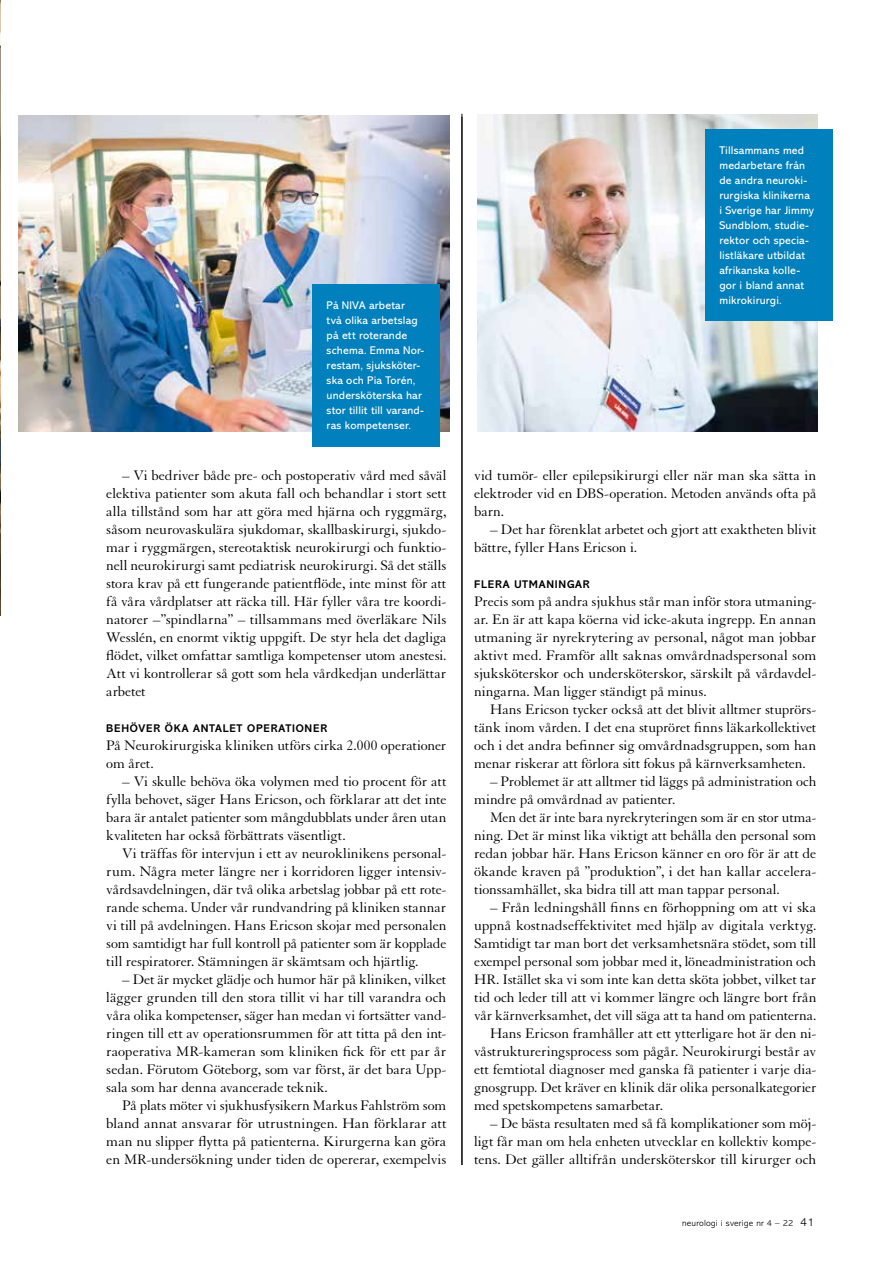
<style>
.page{position:relative;width:893px;height:1263px;background:#fff}
.page>*{position:absolute;margin:0;border:0;box-sizing:border-box;transform-origin:0 0}
.t1{font:15px/18px "Granjon LT Std";letter-spacing:-.01em;color:#000;text-align:justify}
.t2{font:11.25px/15px "Abadi MT Std";letter-spacing:.015em;color:#fff}
.t3{font:700 11.25px "Abadi MT Std";letter-spacing:.07em;color:#000}
.t4{font:300 9px "Abadi MT Std";letter-spacing:.02em;color:#000}
.s1{font-size:12px}
</style>
<div class="page">
<hr style="left:462px;top:114px;width:1px;height:1065px;background:#000">
<img style="left:0;top:0;width:1px;height:615px">
<div style="left:450px;top:1165px;width:22px;height:26px;background:#fff"></div>
<img style="left:478px;top:115px;width:340px;height:317px">
<img style="left:18px;top:116px;width:431px;height:316px">
<div style="left:312px;top:284px;width:127px;height:162px;background:#0080bc"></div>
<div style="left:705px;top:129px;width:127px;height:191px;background:#0080bc"></div>
<p class="t2" style="left:327px;top:298px;width:99px">På NIVA arbetar<br>två olika arbetslag på ett roterande schema. Emma Nor&shy;restam, sjuksköter&shy;ska och Pia Torén, undersköterska har stor tillit till varand&shy;ras kompetenser.</p>
<p class="t1" style="left:106px;top:467px;width:342px;text-indent:16px">– Vi bedriver både pre- och postoperativ vård med såväl elektiva patienter som akuta fall och behandlar i stort sett alla tillstånd som har att göra med hjärna och ryggmärg, såsom neurovaskulära sjukdomar, skallbaskirurgi, sjukdo&shy;mar i ryggmärgen, stereotaktisk neurokirurgi och funktio&shy;nell neurokirurgi samt pediatrisk neurokirurgi. Så det ställs stora krav på ett fungerande patientflöde, inte minst för att få våra vårdplatser att räcka till. Här fyller våra tre koordi&shy;natorer –”spindlarna” – tillsammans med överläkare Nils Wesslén, en enormt viktig uppgift. De styr hela det dagliga flödet, vilket omfattar samtliga kompetenser utom anestesi.<br>Att vi kontrollerar så gott som hela vårdkedjan underlättar arbetet</p>
<p class="t3" style="left:106px;top:722px;width:222px">BEHÖVER ÖKA ANTALET OPERATIONER</p>
<p class="t1" style="left:106px;top:737px;width:342px">På Neurokirurgiska kliniken utförs cirka 2.000 operationer om året.</p>
<p class="t1" style="left:106px;top:773px;width:342px;text-indent:16px">– Vi skulle behöva öka volymen med tio procent för att fylla behovet, säger Hans Ericson, och förklarar att det inte bara är antalet patienter som mångdubblats under åren utan kvaliteten har också förbättrats väsentligt.</p>
<p class="t1" style="left:106px;top:845px;width:342px;text-indent:16px">Vi träffas för intervjun i ett av neuroklinikens personal&shy;rum. Några meter längre ner i korridoren ligger intensiv&shy;vårdsavdelningen, där två olika arbetslag jobbar på ett rote&shy;rande schema. Under vår rundvandring på kliniken stannar vi till på avdelningen. Hans Ericson skojar med personalen som samtidigt har full kontroll på patienter som är kopplade till respiratorer. Stämningen är skämtsam och hjärtlig.</p>
<p class="t1" style="left:106px;top:971px;width:342px;text-indent:16px">– Det är mycket glädje och humor här på kliniken, vilket lägger grunden till den stora tillit vi har till varandra och våra olika kompetenser, säger han medan vi fortsätter vand&shy;ringen till ett av operationsrummen för att titta på den int&shy;raoperativa MR-kameran som kliniken fick för ett par år sedan. Förutom Göteborg, som var först, är det bara Upp&shy;sala som har denna avancerade teknik.</p>
<p class="t1" style="left:106px;top:1097px;width:342px;text-indent:16px">På plats möter vi sjukhusfysikern Markus Fahlström som bland annat ansvarar för utrustningen. Han förklarar att man nu slipper flytta på patienterna. Kirurgerna kan göra en MR-undersökning under tiden de opererar, exempelvis</p>
<p class="t2" style="left:719px;top:142px;width:96px">Tillsammans med medarbetare från de andra neuroki&shy;rurgiska klinikerna i Sverige har Jimmy<br>Sundblom, studie&shy;rektor och specia&shy;listläkare utbildat afrikanska kolle&shy;gor i bland annat mikrokirurgi.</p>
<p class="t1" style="left:474px;top:467px;width:344px">vid tumör- eller epilepsikirurgi eller när man ska sätta in elektroder vid en DBS-operation. Metoden används ofta på barn.</p>
<p class="t1" style="left:474px;top:521px;width:344px;text-indent:16px">– Det har förenklat arbetet och gjort att exaktheten blivit bättre, fyller Hans Ericson i.</p>
<p class="t3" style="left:474px;top:578px;width:117px">FLERA UTMANINGAR</p>
<p class="t1" style="left:474px;top:593px;width:344px">Precis som på andra sjukhus står man inför stora utmaning&shy;ar. En är att kapa köerna vid icke-akuta ingrepp. En annan utmaning är nyrekrytering av personal, något man jobbar aktivt med. Framför allt saknas omvårdnadspersonal som sjuksköterskor och undersköterskor, särskilt på vårdavdel&shy;ningarna. Man ligger ständigt på minus.</p>
<p class="t1" style="left:474px;top:701px;width:344px;text-indent:16px">Hans Ericson tycker också att det blivit alltmer stuprörs&shy;tänk inom vården. I det ena stupröret finns läkarkollektivet och i det andra befinner sig omvårdnadsgruppen, som han menar riskerar att förlora sitt fokus på kärnverksamheten.</p>
<p class="t1" style="left:474px;top:773px;width:344px;text-indent:16px">– Problemet är att alltmer tid läggs på administration och mindre på omvårdnad av patienter.</p>
<p class="t1" style="left:474px;top:809px;width:344px;text-indent:16px">Men det är inte bara nyrekryteringen som är en stor utma&shy;ning. Det är minst lika viktigt att behålla den personal som redan jobbar här. Hans Ericson känner en oro för är att de ökande kraven på ”produktion”, i det han kallar accelera&shy;tionssamhället, ska bidra till att man tappar personal.</p>
<p class="t1" style="left:490px;top:899px;width:328px">– Från ledningshåll finns en förhoppning om att vi ska</p>
<p class="t1" style="left:474px;top:917px;width:344px">uppnå kostnadseffektivitet med hjälp av digitala verktyg.</p>
<p class="t1" style="left:474px;top:935px;width:344px">Samtidigt tar man bort det verksamhetsnära stödet, som till</p>
<p class="t1" style="left:474px;top:953px;width:344px">exempel personal som jobbar med it, löneadministration och</p>
<p class="t1" style="left:474px;top:971px;width:344px">HR. Istället ska vi som inte kan detta sköta jobbet, vilket tar</p>
<p class="t1" style="left:474px;top:989px;width:344px">tid och leder till att vi kommer längre och längre bort från</p>
<p class="t1" style="left:474px;top:1007px;width:344px">vår kärnverksamhet, det vill säga att ta hand om patienterna.</p>
<p class="t1" style="left:490px;top:1025px;width:328px">Hans Ericson framhåller att ett ytterligare hot är den ni-</p>
<p class="t1" style="left:474px;top:1043px;width:344px">våstruktureringsprocess som pågår. Neurokirurgi består av</p>
<p class="t1" style="left:474px;top:1061px;width:342px">ett femtiotal diagnoser med ganska få patienter i varje dia-</p>
<p class="t1" style="left:474px;top:1079px;width:344px">gnosgrupp. Det kräver en klinik där olika personalkategorier</p>
<p class="t1" style="left:474px;top:1097px;width:191px">med spetskompetens samarbetar.</p>
<p class="t1" style="left:474px;top:1115px;width:344px;text-indent:16px">– De bästa resultaten med så få komplikationer som möj&shy;ligt får man om hela enheten utvecklar en kollektiv kompe&shy;tens. Det gäller alltifrån undersköterskor till kirurger och</p>
<p class="t4" style="left:682px;top:1218px;width:134px">neurologi i sverige nr 4 – 22 <span class="s1">41</span></p>
</div>
